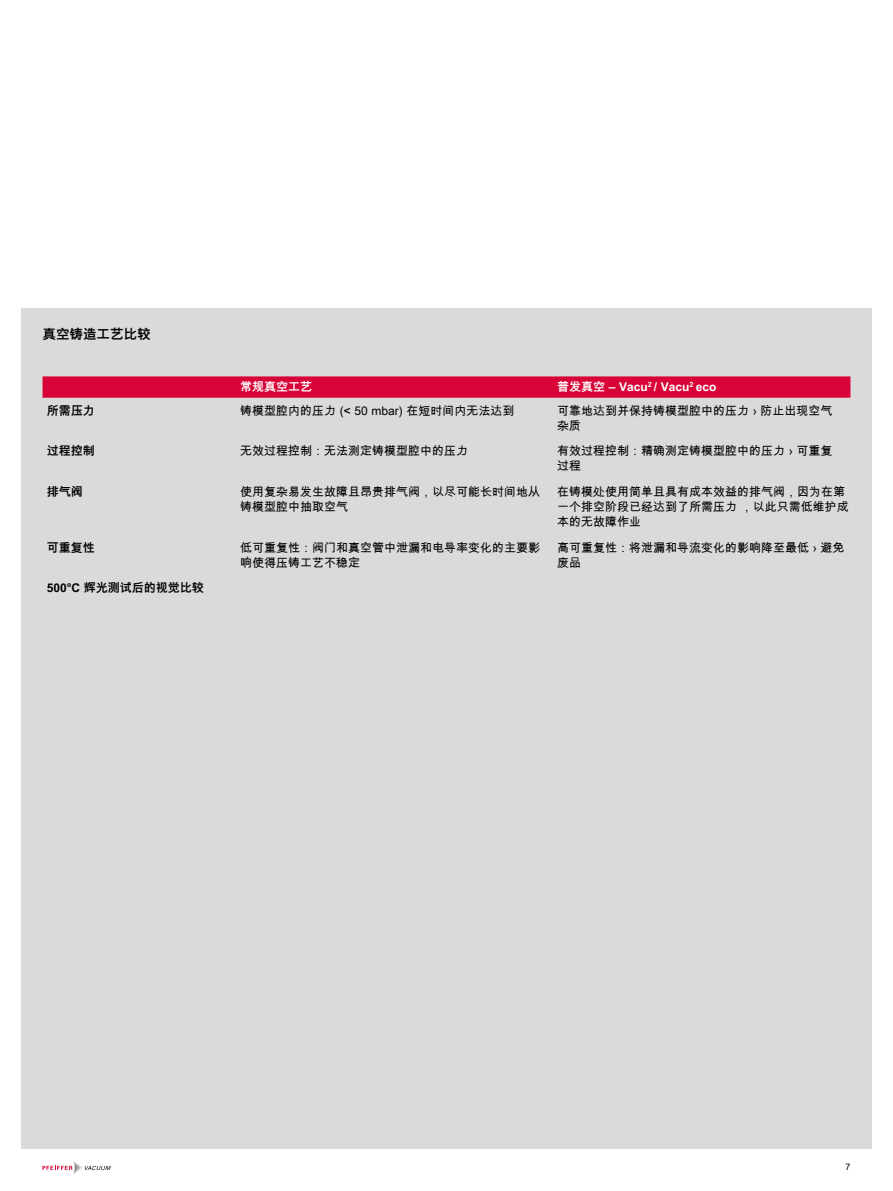
<style>
.page{position:relative;width:893px;height:1191px;background:#fff}
.page>*{position:absolute;margin:0;border:0;box-sizing:border-box;transform-origin:0 0}
.t1{font:700 13.5px "Arial Unicode MS";color:#000}
.t2{font:12px/15px "Arial Unicode MS";color:#000}
.t3{font:700 12px "Arial Unicode MS";color:#000}
.t4{font:700 12px "Arial Unicode MS";color:#fff}
.t5{font:9px "Arial Unicode MS";color:#000}
</style>
<div class="page">
<div style="left:21px;top:308px;width:851px;height:840px;background:#dadada"></div>
<svg style="left:42px;top:1161px;width:69px;height:12px"></svg>
<svg style="left:43px;top:376px;width:807px;height:22px;background:#d80a3c"></svg>
<p class="t1" style="left:43px;top:325px;width:109px">真空铸造工艺比较</p>
<p class="t4" style="left:240px;top:378px;width:73px">常规真空工艺</p>
<p class="t4" style="left:557px;top:378px;width:161px">普发真空 – Vacu<sup>2</sup> / Vacu<sup>2</sup> eco</p>
<p class="t3" style="left:47px;top:402px;width:49px">所需压力</p>
<p class="t2" style="left:240px;top:403px;width:276px">铸模型腔内的压力 (&lt; 50 mbar) 在短时间内无法达到</p>
<p class="t2" style="left:557px;top:403px;width:277px">可靠地达到并保持铸模型腔中的压力 › 防止出现空气杂质</p>
<p class="t3" style="left:47px;top:442px;width:49px">过程控制</p>
<p class="t2" style="left:240px;top:443px;width:229px">无效过程控制：无法测定铸模型腔中的压力</p>
<p class="t2" style="left:557px;top:443px;width:277px">有效过程控制：精确测定铸模型腔中的压力 › 可重复过程</p>
<p class="t3" style="left:47px;top:483px;width:37px">排气阀</p>
<p class="t2" style="left:240px;top:484px;width:301px">使用复杂易发生故障且昂贵排气阀，以尽可能长时间地从铸模型腔中抽取空气</p>
<p class="t2" style="left:557px;top:484px;width:293px">在铸模处使用简单且具有成本效益的排气阀，因为在第一个排空阶段已经达到了所需压力 ，以此只需低维护成本的无故障作业</p>
<p class="t3" style="left:47px;top:538px;width:49px">可重复性</p>
<p class="t2" style="left:240px;top:539px;width:301px">低可重复性：阀门和真空管中泄漏和电导率变化的主要影响使得压铸工艺不稳定</p>
<p class="t2" style="left:557px;top:539px;width:289px">高可重复性：将泄漏和导流变化的影响降至最低 › 避免废品</p>
<p class="t3" style="left:47px;top:579px;width:159px">500°C 辉光测试后的视觉比较</p>
<p class="t5" style="left:845px;top:1160px;width:7px">7</p>
</div>
